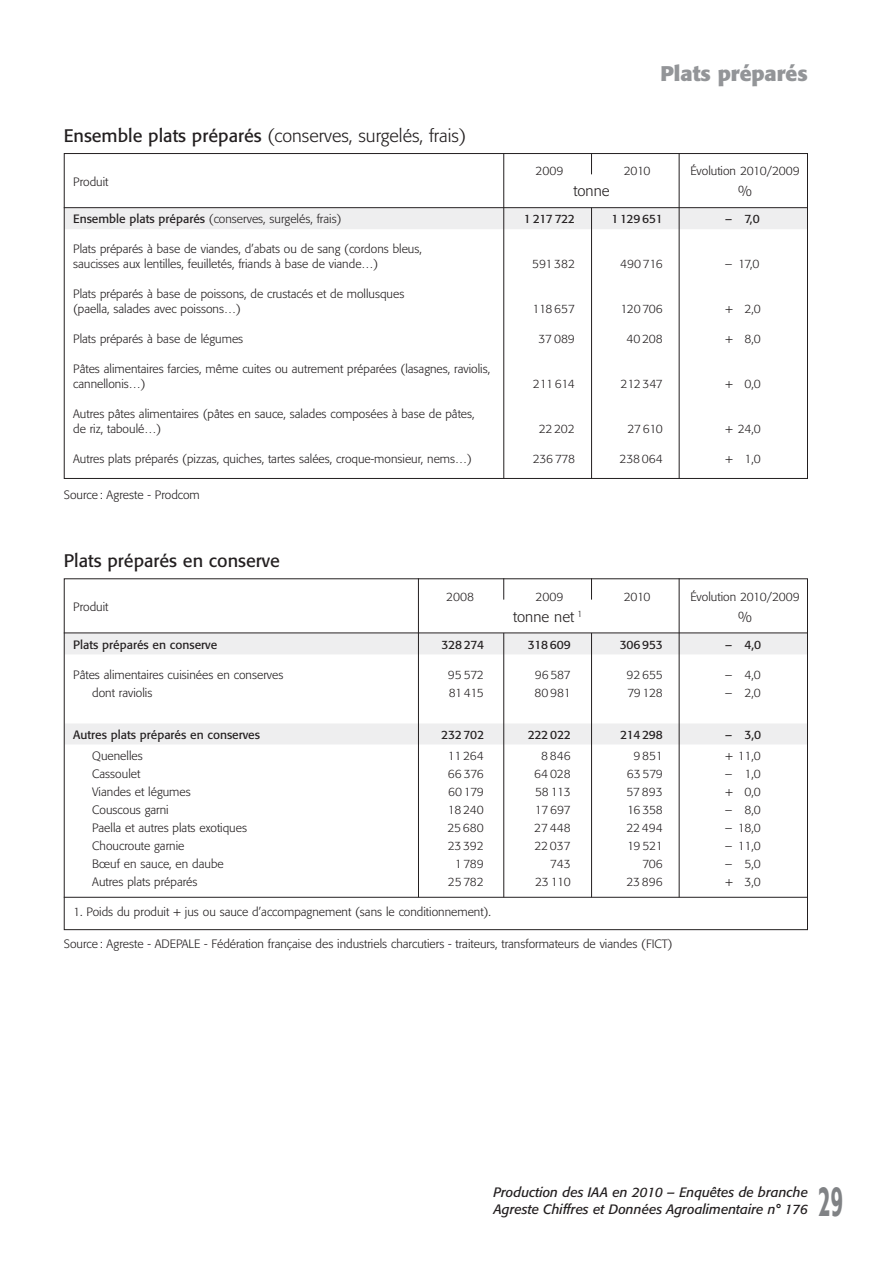
<style>
.page{position:relative;width:893px;height:1263px;background:#fff}
.page>*{position:absolute;margin:0;border:0;box-sizing:border-box;transform-origin:0 0}
.t1{font:500 42px "Formata";color:#808285;scale:.5 1}
.t2{font:700 21px "Formata";color:#939598}
.t3{font:300 18px "Formata";color:#231f20}
.t4{font:18px "Formata";color:#231f20}
.t5{font:300 15px "Formata";color:#231f20}
.t6{font:italic 13.5px/17px "Formata";color:#231f20}
.t7{font:300 12px/15px "Formata";color:#231f20}
.t8{font:12px "Formata";color:#231f20}
.s1{font-weight:400}
</style>
<div class="page">
<div style="left:65px;top:208px;width:742px;height:21px;background:#eeeeef"></div>
<svg style="left:591px;top:153px;width:1px;height:21px"></svg>
<hr style="left:503px;top:153px;width:1px;height:326px;background:#231f20">
<hr style="left:591px;top:208px;width:1px;height:271px;background:#231f20">
<hr style="left:679px;top:153px;width:1px;height:326px;background:#231f20">
<hr style="left:64px;top:207px;width:744px;height:1px;background:#231f20">
<div style="left:65px;top:633px;width:742px;height:21px;background:#eeeeef"></div>
<div style="left:65px;top:723px;width:742px;height:21px;background:#eeeeef"></div>
<hr style="left:418px;top:578px;width:1px;height:319px;background:#231f20">
<svg style="left:503px;top:578px;width:1px;height:22px"></svg>
<svg style="left:591px;top:578px;width:1px;height:22px"></svg>
<hr style="left:503px;top:633px;width:1px;height:264px;background:#231f20">
<hr style="left:591px;top:633px;width:1px;height:264px;background:#231f20">
<hr style="left:679px;top:578px;width:1px;height:319px;background:#231f20">
<hr style="left:64px;top:633px;width:744px;height:1px;background:#231f20">
<hr style="left:64px;top:897px;width:744px;height:1px;background:#231f20">
<h3 class="t3" style="left:64px;top:128px;width:404px"><span class="s1">Ensemble plats préparés</span> (conserves, surgelés, frais)</h3>
<p class="t7" style="left:73px;top:175px;width:37px">Produit</p>
<h2 class="t2" style="left:660px;top:64px;width:149px">Plats préparés</h2>
<p class="t7" style="left:536px;top:164px;width:29px">2009</p>
<p class="t7" style="left:624px;top:164px;width:28px">2010</p>
<p class="t7" style="left:690px;top:164px;width:111px">Évolution 2010/2009</p>
<p class="t5" style="left:573px;top:185px;width:38px">tonne</p>
<p class="t5" style="left:738px;top:185px;width:15px">%</p>
<p class="t7" style="left:73px;top:212px;width:270px"><span class="s1">Ensemble plats préparés</span> (conserves, surgelés, frais)</p>
<p class="t8" style="left:524px;top:214px;width:52px">1 217 722</p>
<p class="t8" style="left:611px;top:214px;width:53px">1 129651</p>
<p class="t8" style="left:725px;top:214px;width:36px">– 7,0</p>
<p class="t7" style="left:73px;top:242px;width:350px">Plats préparés à base de viandes, d’abats ou de sang (cordons bleus, saucisses aux lentilles, feuilletés, friands à base de viande…)</p>
<p class="t7" style="left:532px;top:257px;width:44px">591 382</p>
<p class="t7" style="left:620px;top:257px;width:44px">490 716</p>
<p class="t7" style="left:725px;top:257px;width:36px">– 17,0</p>
<p class="t7" style="left:73px;top:287px;width:333px">Plats préparés à base de poissons, de crustacés et de mollusques (paella, salades avec poissons…)</p>
<p class="t7" style="left:532px;top:302px;width:44px">118 657</p>
<p class="t7" style="left:620px;top:302px;width:44px">120 706</p>
<p class="t7" style="left:725px;top:302px;width:37px">+ 2,0</p>
<p class="t7" style="left:73px;top:332px;width:172px">Plats préparés à base de légumes</p>
<p class="t7" style="left:538px;top:332px;width:38px">37 089</p>
<p class="t7" style="left:626px;top:332px;width:38px">40 208</p>
<p class="t7" style="left:725px;top:332px;width:37px">+ 8,0</p>
<p class="t7" style="left:73px;top:362px;width:418px">Pâtes alimentaires farcies, même cuites ou autrement préparées (lasagnes, raviolis, cannellonis…)</p>
<p class="t7" style="left:533px;top:377px;width:43px">211 614</p>
<p class="t7" style="left:621px;top:377px;width:44px">212 347</p>
<p class="t7" style="left:725px;top:377px;width:37px">+ 0,0</p>
<p class="t7" style="left:73px;top:407px;width:403px">Autres pâtes alimentaires (pâtes en sauce, salades composées à base de pâtes, de riz, taboulé…)</p>
<p class="t7" style="left:539px;top:422px;width:38px">22 202</p>
<p class="t7" style="left:627px;top:422px;width:37px">27 610</p>
<p class="t7" style="left:725px;top:422px;width:37px">+ 24,0</p>
<p class="t7" style="left:73px;top:452px;width:400px">Autres plats préparés (pizzas, quiches, tartes salées, croque-monsieur, nems…)</p>
<p class="t7" style="left:533px;top:452px;width:44px">236 778</p>
<p class="t7" style="left:620px;top:452px;width:45px">238 064</p>
<p class="t7" style="left:725px;top:452px;width:37px">+ 1,0</p>
<p class="t7" style="left:64px;top:488px;width:138px">Source : Agreste - Prodcom</p>
<h3 class="t4" style="left:64px;top:553px;width:218px">Plats préparés en conserve</h3>
<p class="t7" style="left:73px;top:600px;width:37px">Produit</p>
<p class="t7" style="left:446px;top:590px;width:29px">2008</p>
<p class="t7" style="left:536px;top:590px;width:29px">2009</p>
<p class="t7" style="left:624px;top:590px;width:28px">2010</p>
<p class="t7" style="left:690px;top:590px;width:111px">Évolution 2010/2009</p>
<p class="t5" style="left:513px;top:610px;width:71px">tonne net <sup>1</sup></p>
<p class="t5" style="left:738px;top:610px;width:15px">%</p>
<p class="t8" style="left:73px;top:639px;width:146px">Plats préparés en conserve</p>
<p class="t8" style="left:441px;top:639px;width:44px">328 274</p>
<p class="t8" style="left:528px;top:639px;width:44px">318609</p>
<p class="t8" style="left:620px;top:639px;width:45px">306 953</p>
<p class="t8" style="left:725px;top:639px;width:38px">– 4,0</p>
<p class="t7" style="left:73px;top:668px;width:212px">Pâtes alimentaires cuisinées en conserves</p>
<p class="t7" style="left:448px;top:668px;width:37px">95 572</p>
<p class="t7" style="left:535px;top:668px;width:37px">96 587</p>
<p class="t7" style="left:626px;top:668px;width:38px">92 655</p>
<p class="t7" style="left:725px;top:668px;width:37px">– 4,0</p>
<p class="t7" style="left:92px;top:686px;width:62px">dont raviolis</p>
<p class="t7" style="left:449px;top:686px;width:37px">81 415</p>
<p class="t7" style="left:534px;top:686px;width:38px">80 981</p>
<p class="t7" style="left:627px;top:686px;width:37px">79 128</p>
<p class="t7" style="left:725px;top:686px;width:37px">– 2,0</p>
<p class="t8" style="left:73px;top:729px;width:188px">Autres plats préparés en conserves</p>
<p class="t8" style="left:441px;top:729px;width:44px">232 702</p>
<p class="t8" style="left:528px;top:729px;width:45px">222 022</p>
<p class="t8" style="left:620px;top:729px;width:44px">214298</p>
<p class="t8" style="left:725px;top:729px;width:38px">– 3,0</p>
<p class="t7" style="left:92px;top:749px;width:52px">Quenelles</p>
<p class="t7" style="left:448px;top:749px;width:37px">11264</p>
<p class="t7" style="left:541px;top:749px;width:31px">8 846</p>
<p class="t7" style="left:633px;top:749px;width:31px">9 851</p>
<p class="t7" style="left:725px;top:749px;width:37px">+ 11,0</p>
<p class="t7" style="left:92px;top:767px;width:50px">Cassoulet</p>
<p class="t7" style="left:448px;top:767px;width:37px">66 376</p>
<p class="t7" style="left:534px;top:767px;width:38px">64 028</p>
<p class="t7" style="left:627px;top:767px;width:37px">63 579</p>
<p class="t7" style="left:725px;top:767px;width:37px">– 1,0</p>
<p class="t7" style="left:92px;top:785px;width:100px">Viandes et légumes</p>
<p class="t7" style="left:448px;top:785px;width:37px">60 179</p>
<p class="t7" style="left:535px;top:785px;width:37px">58 113</p>
<p class="t7" style="left:626px;top:785px;width:38px">57893</p>
<p class="t7" style="left:725px;top:785px;width:37px">+ 0,0</p>
<p class="t7" style="left:92px;top:803px;width:78px">Couscous garni</p>
<p class="t7" style="left:448px;top:803px;width:37px">18 240</p>
<p class="t7" style="left:535px;top:803px;width:37px">17 697</p>
<p class="t7" style="left:627px;top:803px;width:37px">16 358</p>
<p class="t7" style="left:725px;top:803px;width:37px">– 8,0</p>
<p class="t7" style="left:92px;top:821px;width:156px">Paella et autres plats exotiques</p>
<p class="t7" style="left:447px;top:821px;width:38px">25680</p>
<p class="t7" style="left:534px;top:821px;width:38px">27448</p>
<p class="t7" style="left:626px;top:821px;width:38px">22 494</p>
<p class="t7" style="left:725px;top:821px;width:37px">– 18,0</p>
<p class="t7" style="left:92px;top:839px;width:94px">Choucroute garnie</p>
<p class="t7" style="left:448px;top:839px;width:38px">23 392</p>
<p class="t7" style="left:534px;top:839px;width:38px">22 037</p>
<p class="t7" style="left:627px;top:839px;width:37px">19 521</p>
<p class="t7" style="left:725px;top:839px;width:37px">– 11,0</p>
<p class="t7" style="left:92px;top:857px;width:133px">Bœuf en sauce, en daube</p>
<p class="t7" style="left:455px;top:857px;width:31px">1789</p>
<p class="t7" style="left:550px;top:857px;width:22px">743</p>
<p class="t7" style="left:642px;top:857px;width:22px">706</p>
<p class="t7" style="left:725px;top:857px;width:37px">– 5,0</p>
<p class="t7" style="left:92px;top:875px;width:107px">Autres plats préparés</p>
<p class="t7" style="left:448px;top:875px;width:37px">25 782</p>
<p class="t7" style="left:535px;top:875px;width:37px">23 110</p>
<p class="t7" style="left:626px;top:875px;width:38px">23 896</p>
<p class="t7" style="left:725px;top:875px;width:37px">+ 3,0</p>
<p class="t7" style="left:73px;top:905px;width:419px">1. Poids du produit + jus ou sauce d’accompagnement (sans le conditionnement).</p>
<p class="t7" style="left:64px;top:937px;width:610px">Source : Agreste - ADEPALE - Fédération française des industriels charcutiers - traiteurs, transformateurs de viandes (FICT)</p>
<p class="t6" style="left:493px;top:1185px;width:316px">Production des IAA en 2010 – Enquêtes de branche<br>Agreste Chiffres et Données Agroalimentaire n° 176</p>
<h1 class="t1" style="left:819px;top:1183px;width:50px">29</h1>
</div>
